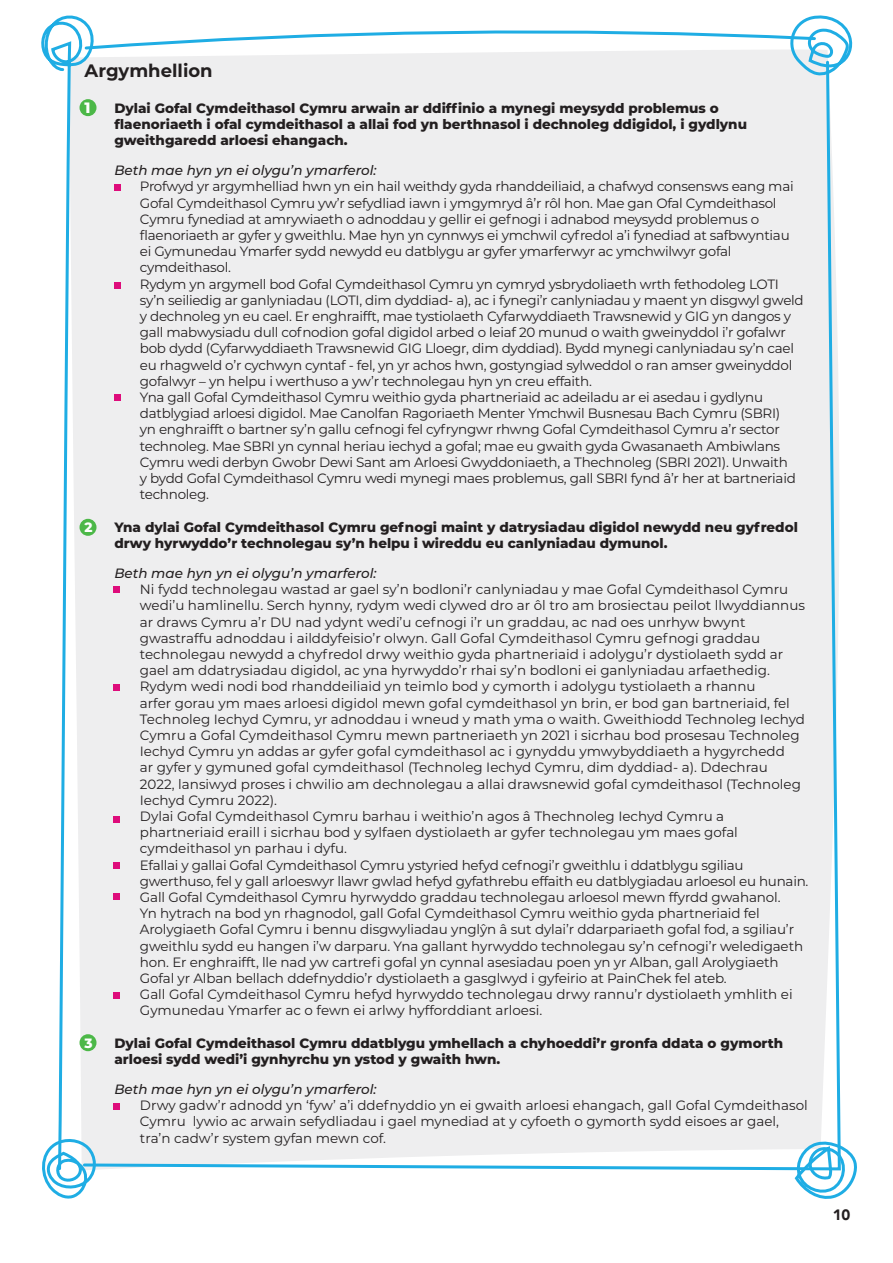
<style>
.page{position:relative;width:893px;height:1263px;background:#fff}
.page>*{position:absolute;margin:0;border:0;box-sizing:border-box;transform-origin:0 0}
.t1{font:700 18px "Montserrat";color:#231f20}
.t2{font:900 15px "Avenir";color:#231f20}
.t3{font:800 15px "Montserrat";color:#fff}
.t4{font:13.5px/16.2px "Montserrat";letter-spacing:-.01em;color:#231f20}
.t5{font:800 13.5px/16.2px "Montserrat";color:#231f20}
.t6{font:italic 500 13.5px "Montserrat";color:#231f20}
.t7{font:800 13.5px "Montserrat";color:#fff}
</style>
<div class="page">
<svg style="left:41px;top:15px;width:42px;height:1120px"></svg>
<svg style="left:83px;top:15px;width:770px;height:49px"></svg>
<div style="left:81px;top:59px;width:761px;height:1112px;background:#eeeeef"></div>
<svg style="left:793px;top:1139px;width:64px;height:60px"></svg>
<svg style="left:42px;top:1135px;width:59px;height:64px"></svg>
<div style="left:80px;top:99px;width:17px;height:17px;background:#4cb848;border-radius:50%"></div>
<div style="left:80px;top:1034px;width:17px;height:17px;background:#4cb848;border-radius:50%"></div>
<div style="left:80px;top:519px;width:17px;height:17px;background:#4cb848;border-radius:50%"></div>
<svg style="left:115px;top:185px;width:6px;height:6px"></svg>
<svg style="left:115px;top:282px;width:6px;height:6px"></svg>
<svg style="left:115px;top:395px;width:6px;height:6px"></svg>
<svg style="left:113px;top:587px;width:6px;height:6px"></svg>
<svg style="left:113px;top:684px;width:6px;height:6px"></svg>
<svg style="left:113px;top:816px;width:6px;height:6px"></svg>
<svg style="left:113px;top:862px;width:6px;height:6px"></svg>
<svg style="left:113px;top:894px;width:6px;height:6px"></svg>
<svg style="left:113px;top:992px;width:6px;height:6px"></svg>
<svg style="left:113px;top:1103px;width:6px;height:6px"></svg>
<p class="t1" style="left:85px;top:57px;width:130px">Argymhellion</p>
<p class="t3" style="left:85px;top:97px;width:8px">1</p>
<p class="t5" style="left:114px;top:99px;width:634px">Dylai Gofal Cymdeithasol Cymru arwain ar ddiffinio a mynegi meysydd problemus o flaenoriaeth i ofal cymdeithasol a allai fod yn berthnasol i dechnoleg ddigidol, i gydlynu gweithgaredd arloesi ehangach.</p>
<p class="t6" style="left:114px;top:161px;width:264px">Beth mae hyn yn ei olygu’n ymarferol:</p>
<p class="t4" style="left:140px;top:178px;width:655px;text-indent:-26px">• Profwyd yr argymhelliad hwn yn ein hail weithdy gyda rhanddeiliaid, a chafwyd consensws eang mai Gofal Cymdeithasol Cymru yw’r sefydliad iawn i ymgymryd â’r rôl hon. Mae gan Ofal Cymdeithasol Cymru fynediad at amrywiaeth o adnoddau y gellir ei gefnogi i adnabod meysydd problemus o flaenoriaeth ar gyfer y gweithlu. Mae hyn yn cynnwys ei ymchwil cyfredol a’i fynediad at safbwyntiau ei Gymunedau Ymarfer sydd newydd eu datblygu ar gyfer ymarferwyr ac ymchwilwyr gofal cymdeithasol.</p>
<p class="t4" style="left:140px;top:275px;width:665px;text-indent:-26px">• Rydym yn argymell bod Gofal Cymdeithasol Cymru yn cymryd ysbrydoliaeth wrth fethodoleg LOTI sy’n seiliedig ar ganlyniadau (LOTI, dim dyddiad- a), ac i fynegi’r canlyniadau y maent yn disgwyl gweld y dechnoleg yn eu cael. Er enghraifft, mae tystiolaeth Cyfarwyddiaeth Trawsnewid y GIG yn dangos y gall mabwysiadu dull cofnodion gofal digidol arbed o leiaf 20 munud o waith gweinyddol i’r gofalwr bob dydd (Cyfarwyddiaeth Trawsnewid GIG Lloegr, dim dyddiad). Bydd mynegi canlyniadau sy’n cael eu rhagweld o’r cychwyn cyntaf - fel, yn yr achos hwn, gostyngiad sylweddol o ran amser gweinyddol gofalwyr – yn helpu i werthuso a yw’r technolegau hyn yn creu effaith.</p>
<p class="t4" style="left:140px;top:389px;width:657px;text-indent:-26px">• Yna gall Gofal Cymdeithasol Cymru weithio gyda phartneriaid ac adeiladu ar ei asedau i gydlynu datblygiad arloesi digidol. Mae Canolfan Ragoriaeth Menter Ymchwil Busnesau Bach Cymru (SBRI) yn enghraifft o bartner sy’n gallu cefnogi fel cyfryngwr rhwng Gofal Cymdeithasol Cymru a’r sector technoleg. Mae SBRI yn cynnal heriau iechyd a gofal; mae eu gwaith gyda Gwasanaeth Ambiwlans Cymru wedi derbyn Gwobr Dewi Sant am Arloesi Gwyddoniaeth, a Thechnoleg (SBRI 2021). Unwaith y bydd Gofal Cymdeithasol Cymru wedi mynegi maes problemus, gall SBRI fynd â’r her at bartneriaid technoleg.</p>
<p class="t7" style="left:85px;top:517px;width:10px">2</p>
<p class="t5" style="left:114px;top:518px;width:685px">Yna dylai Gofal Cymdeithasol Cymru gefnogi maint y datrysiadau digidol newydd neu gyfredol drwy hyrwyddo’r technolegau sy’n helpu i wireddu eu canlyniadau dymunol.</p>
<p class="t6" style="left:114px;top:564px;width:264px">Beth mae hyn yn ei olygu’n ymarferol:</p>
<p class="t4" style="left:140px;top:581px;width:667px;text-indent:-26px">• Ni fydd technolegau wastad ar gael sy’n bodloni’r canlyniadau y mae Gofal Cymdeithasol Cymru wedi’u hamlinellu. Serch hynny, rydym wedi clywed dro ar ôl tro am brosiectau peilot llwyddiannus ar draws Cymru a’r DU nad ydynt wedi’u cefnogi i’r un graddau, ac nad oes unrhyw bwynt gwastraffu adnoddau i ailddyfeisio’r olwyn. Gall Gofal Cymdeithasol Cymru gefnogi graddau technolegau newydd a chyfredol drwy weithio gyda phartneriaid i adolygu’r dystiolaeth sydd ar gael am ddatrysiadau digidol, ac yna hyrwyddo’r rhai sy’n bodloni ei ganlyniadau arfaethedig.</p>
<p class="t4" style="left:140px;top:678px;width:667px;text-indent:-26px">• Rydym wedi nodi bod rhanddeiliaid yn teimlo bod y cymorth i adolygu tystiolaeth a rhannu<br>arfer gorau ym maes arloesi digidol mewn gofal cymdeithasol yn brin, er bod gan bartneriaid, fel Technoleg Iechyd Cymru, yr adnoddau i wneud y math yma o waith. Gweithiodd Technoleg Iechyd Cymru a Gofal Cymdeithasol Cymru mewn partneriaeth yn 2021 i sicrhau bod prosesau Technoleg Iechyd Cymru yn addas ar gyfer gofal cymdeithasol ac i gynyddu ymwybyddiaeth a hygyrchedd<br>ar gyfer y gymuned gofal cymdeithasol (Technoleg Iechyd Cymru, dim dyddiad- a). Ddechrau 2022, lansiwyd proses i chwilio am dechnolegau a allai drawsnewid gofal cymdeithasol (Technoleg Iechyd Cymru 2022).</p>
<p class="t4" style="left:140px;top:807px;width:599px;text-indent:-26px">• Dylai Gofal Cymdeithasol Cymru barhau i weithio’n agos â Thechnoleg Iechyd Cymru a phartneriaid eraill i sicrhau bod y sylfaen dystiolaeth ar gyfer technolegau ym maes gofal cymdeithasol yn parhau i dyfu.</p>
<p class="t4" style="left:140px;top:856px;width:670px;text-indent:-26px">• Efallai y gallai Gofal Cymdeithasol Cymru ystyried hefyd cefnogi’r gweithlu i ddatblygu sgiliau gwerthuso, fel y gall arloeswyr llawr gwlad hefyd gyfathrebu effaith eu datblygiadau arloesol eu hunain.</p>
<p class="t4" style="left:140px;top:888px;width:665px;text-indent:-26px">• Gall Gofal Cymdeithasol Cymru hyrwyddo graddau technolegau arloesol mewn ffyrdd gwahanol.<br>Yn hytrach na bod yn rhagnodol, gall Gofal Cymdeithasol Cymru weithio gyda phartneriaid fel Arolygiaeth Gofal Cymru i bennu disgwyliadau ynglŷn â sut dylai’r ddarpariaeth gofal fod, a sgiliau’r gweithlu sydd eu hangen i’w darparu. Yna gallant hyrwyddo technolegau sy’n cefnogi’r weledigaeth hon. Er enghraifft, lle nad yw cartrefi gofal yn cynnal asesiadau poen yn yr Alban, gall Arolygiaeth Gofal yr Alban bellach ddefnyddio’r dystiolaeth a gasglwyd i gyfeirio at PainChek fel ateb.</p>
<p class="t4" style="left:140px;top:986px;width:654px;text-indent:-26px">• Gall Gofal Cymdeithasol Cymru hefyd hyrwyddo technolegau drwy rannu’r dystiolaeth ymhlith ei<br>Gymunedau Ymarfer ac o fewn ei arlwy hyfforddiant arloesi.</p>
<p class="t7" style="left:85px;top:1033px;width:10px">3</p>
<p class="t5" style="left:114px;top:1034px;width:670px">Dylai Gofal Cymdeithasol Cymru ddatblygu ymhellach a chyhoeddi’r gronfa ddata o gymorth arloesi sydd wedi’i gynhyrchu yn ystod y gwaith hwn.</p>
<p class="t6" style="left:114px;top:1080px;width:264px">Beth mae hyn yn ei olygu’n ymarferol:</p>
<p class="t4" style="left:140px;top:1097px;width:669px;text-indent:-26px">• Drwy gadw’r adnodd yn ‘fyw’ a’i ddefnyddio yn ei gwaith arloesi ehangach, gall Gofal Cymdeithasol<br>Cymru lywio ac arwain sefydliadau i gael mynediad at y cyfoeth o gymorth sydd eisoes ar gael, tra’n cadw’r system gyfan mewn cof.</p>
<p class="t2" style="left:833px;top:1202px;width:19px">10</p>
</div>
